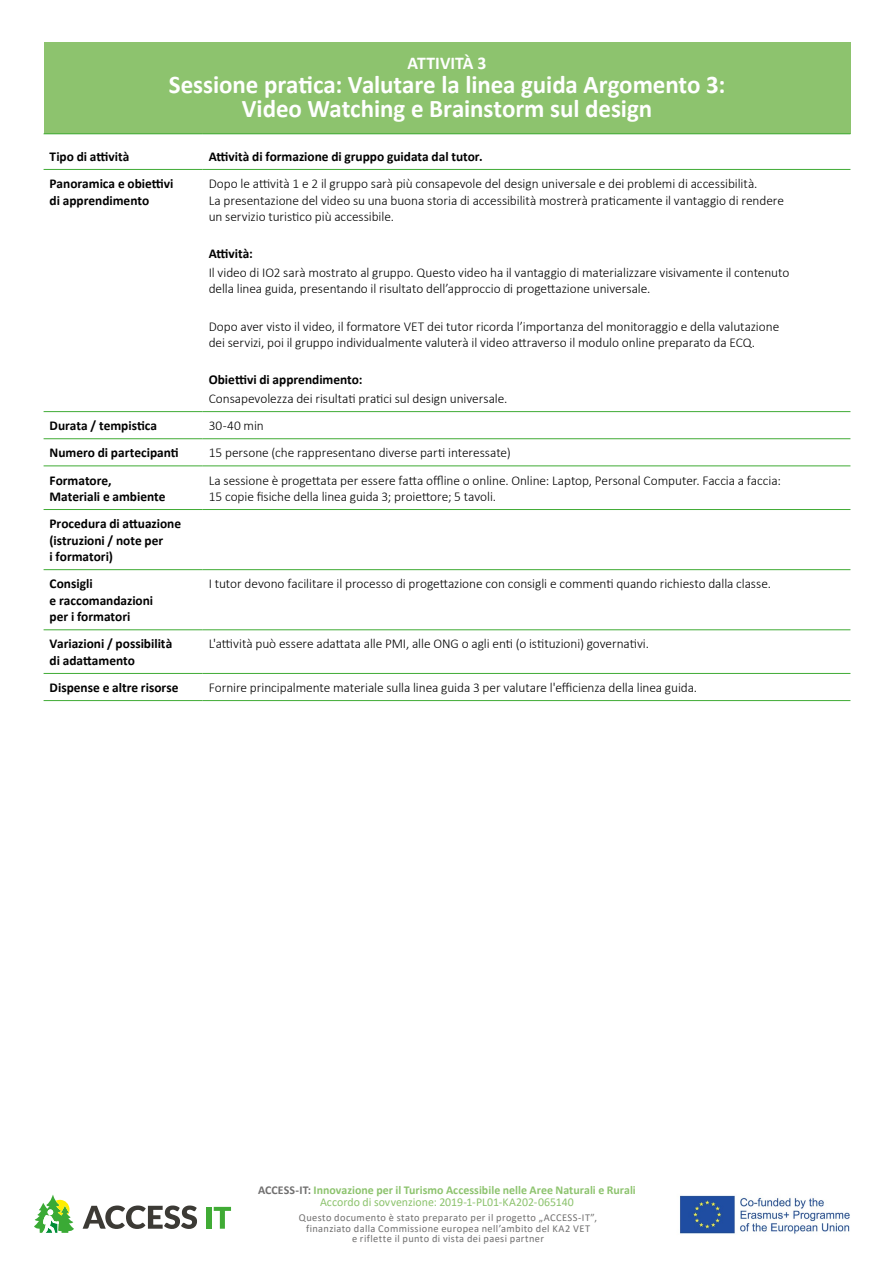
<style>
.page{position:relative;width:893px;height:1263px;background:#fff}
.page>*{position:absolute;margin:0;border:0;box-sizing:border-box;transform-origin:0 0}
.t1{font:700 25.5px/24px "Calibri";letter-spacing:-.005em;color:#fff;text-align:center}
.t2{font:700 18px "Calibri";color:#fff}
.t3{font:300 13.5px/16.5px "Calibri";letter-spacing:-.005em;color:#000}
.t4{font:700 13.5px/16.5px "Calibri";color:#000}
.t5{font:700 12px/12px "Calibri";letter-spacing:.005em;color:#8dc36e;text-align:center}
.t6{font:10.5px/10.5px "Calibri";letter-spacing:.035em;color:#706f6f;text-align:center}
.s1{color:#706f6f}
.s2{font-weight:400}
</style>
<div class="page">
<div style="left:44px;top:43px;width:806px;height:91px;background:#8dc36e"></div>
<hr style="left:44px;top:169px;width:159px;height:1px;background:#40ab35">
<hr style="left:203px;top:169px;width:647px;height:1px;background:#40ab35">
<hr style="left:44px;top:411px;width:159px;height:1px;background:#40ab35">
<hr style="left:203px;top:411px;width:647px;height:1px;background:#40ab35">
<hr style="left:44px;top:438px;width:159px;height:1px;background:#40ab35">
<hr style="left:203px;top:438px;width:647px;height:1px;background:#40ab35">
<hr style="left:44px;top:465px;width:159px;height:1px;background:#40ab35">
<hr style="left:203px;top:465px;width:647px;height:1px;background:#40ab35">
<hr style="left:44px;top:509px;width:159px;height:1px;background:#40ab35">
<hr style="left:203px;top:509px;width:647px;height:1px;background:#40ab35">
<hr style="left:44px;top:569px;width:159px;height:1px;background:#40ab35">
<hr style="left:203px;top:569px;width:647px;height:1px;background:#40ab35">
<hr style="left:44px;top:629px;width:159px;height:1px;background:#40ab35">
<hr style="left:203px;top:629px;width:647px;height:1px;background:#40ab35">
<hr style="left:44px;top:673px;width:159px;height:1px;background:#40ab35">
<hr style="left:203px;top:673px;width:647px;height:1px;background:#40ab35">
<hr style="left:44px;top:133px;width:159px;height:1px;background:#40ab35">
<hr style="left:203px;top:133px;width:647px;height:1px;background:#40ab35">
<hr style="left:44px;top:700px;width:159px;height:1px;background:#40ab35">
<hr style="left:203px;top:700px;width:647px;height:1px;background:#40ab35">
<svg style="left:83px;top:1205px;width:114px;height:24px"></svg>
<div style="left:206px;top:1207px;width:5px;height:22px;background:#40ab35"></div>
<svg style="left:214px;top:1207px;width:17px;height:22px"></svg>
<svg style="left:34px;top:1195px;width:40px;height:38px"></svg>
<img style="left:680px;top:1195px;width:170px;height:39px">
<h2 class="t2" style="left:408px;top:50px;width:80px">ATTIVITÀ 3</h2>
<h1 class="t1" style="left:169px;top:72px;width:558px">Sessione pratica: Valutare la linea guida Argomento 3:<br>Video Watching e Brainstorm sul design</h1>
<p class="t4" style="left:50px;top:148px;width:81px">Tipo di attività</p>
<p class="t4" style="left:209px;top:148px;width:275px">Attività di formazione di gruppo guidata dal tutor.</p>
<p class="t4" style="left:50px;top:175px;width:125px">Panoramica e obiettivi di apprendimento</p>
<p class="t3" style="left:209px;top:175px;width:577px">Dopo le attività 1 e 2 il gruppo sarà più consapevole del design universale e dei problemi di accessibilità.<br>La presentazione del video su una buona storia di accessibilità mostrerà praticamente il vantaggio di rendere un servizio turistico più accessibile.</p>
<p class="t4" style="left:209px;top:245px;width:46px">Attività:</p>
<p class="t3" style="left:209px;top:264px;width:582px">Il video di IO2 sarà mostrato al gruppo. Questo video ha il vantaggio di materializzare visivamente il contenuto della linea guida, presentando il risultato dell’approccio di progettazione universale.</p>
<p class="t3" style="left:209px;top:318px;width:572px">Dopo aver visto il video, il formatore VET dei tutor ricorda l’importanza del monitoraggio e della valutazione dei servizi, poi il gruppo individualmente valuterà il video attraverso il modulo online preparato da ECQ.</p>
<p class="t4" style="left:209px;top:372px;width:155px">Obiettivi di apprendimento:</p>
<p class="t3" style="left:209px;top:390px;width:300px">Consapevolezza dei risultati pratici sul design universale.</p>
<p class="t4" style="left:50px;top:417px;width:109px">Durata / tempistica</p>
<p class="t3" style="left:209px;top:417px;width:57px">30-40 min</p>
<p class="t4" style="left:50px;top:444px;width:131px">Numero di partecipanti</p>
<p class="t3" style="left:209px;top:444px;width:303px">15 persone (che rappresentano diverse parti interessate)</p>
<p class="t4" style="left:50px;top:472px;width:117px">Formatore,<br>Materiali e ambiente</p>
<p class="t3" style="left:209px;top:472px;width:574px">La sessione è progettata per essere fatta offline o online. Online: Laptop, Personal Computer. Faccia a faccia:<br>15 copie fisiche della linea guida 3; proiettore; 5 tavoli.</p>
<p class="t4" style="left:50px;top:515px;width:133px">Procedura di attuazione (istruzioni / note per<br>i formatori)</p>
<p class="t4" style="left:50px;top:575px;width:105px">Consigli<br>e raccomandazioni per i formatori</p>
<p class="t3" style="left:209px;top:575px;width:564px">I tutor devono facilitare il processo di progettazione con consigli e commenti quando richiesto dalla classe.</p>
<p class="t4" style="left:50px;top:635px;width:124px">Variazioni / possibilità di adattamento</p>
<p class="t3" style="left:209px;top:635px;width:442px">L'attività può essere adattata alle PMI, alle ONG o agli enti (o istituzioni) governativi.</p>
<p class="t4" style="left:50px;top:679px;width:130px">Dispense e altre risorse</p>
<p class="t3" style="left:209px;top:679px;width:490px">Fornire principalmente materiale sulla linea guida 3 per valutare l'efficienza della linea guida.</p>
<p class="t5" style="left:258px;top:1183px;width:379px"><span class="s1">ACCESS-IT:</span> Innovazione per il Turismo Accessibile nelle Aree Naturali e Rurali<br><span class="s2">Accordo di sovvenzione: 2019-1-PL01-KA202-065140</span></p>
<p class="t6" style="left:299px;top:1212px;width:300px">Questo documento è stato preparato per il progetto „ACCESS-IT”, finanziato dalla Commissione europea nell’ambito del KA2 VET<br>e riflette il punto di vista dei paesi partner</p>
</div>
